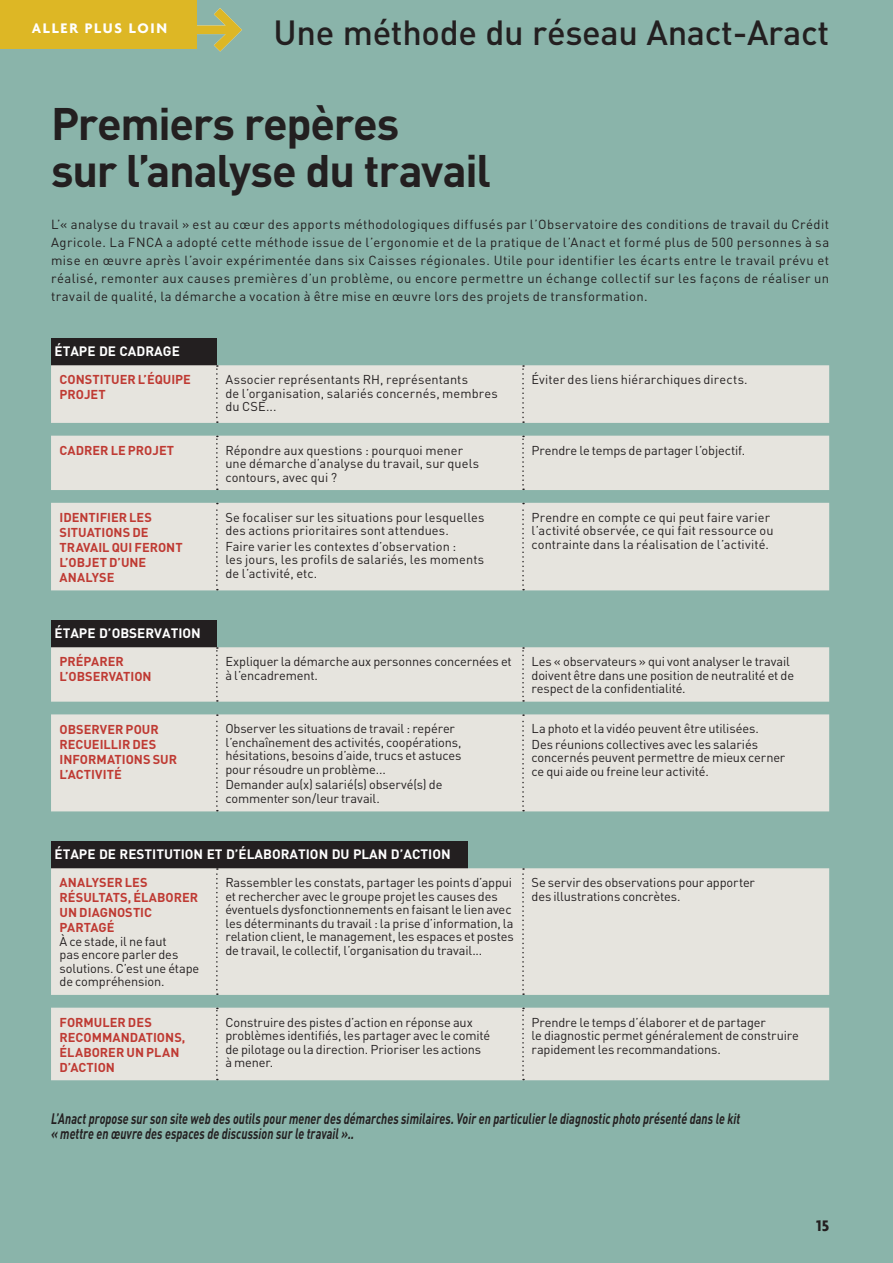
<style>
.page{position:relative;width:893px;height:1263px;background:#8ab4aa}
.page>*{position:absolute;margin:0;border:0;box-sizing:border-box;transform-origin:0 0}
.t1{font:700 45px/46.5px "DIN";letter-spacing:-.03em;color:#231f20}
.t2{font:500 34.5px "DIN";letter-spacing:-.01em;color:#231f20}
.t3{font:700 16.5px "Agenda";color:#231f20}
.t4{font:italic 700 15px/15px "DIN";letter-spacing:.005em;color:#231f20;scale:.75 1}
.t5{font:700 15px "Agenda";letter-spacing:.11em;color:#fff}
.t6{font:700 13.5px "DIN";color:#fff}
.t7{font:13.05px/18px "DIN";letter-spacing:.035em;color:#231f20;text-align:justify}
.t8{font:12.75px/13.5px "DIN";letter-spacing:-.01em;color:#231f20}
.t9{font:12.75px/13.5px "DIN";letter-spacing:.01em;color:#231f20}
.t10{font:700 12.75px/15px "DIN";color:#bf3a33}
</style>
<div class="page">
<img style="left:197px;top:8px;width:45px;height:44px">
<div style="left:0;top:0;width:197px;height:49px;background:#ddb725"></div>
<div style="left:51px;top:338px;width:166px;height:28px;background:#231f20"></div>
<svg style="left:51px;top:365px;width:778px;height:225px;background:#dbded7"></svg>
<svg style="left:216px;top:365px;width:2px;height:58px"></svg>
<svg style="left:522px;top:365px;width:2px;height:58px"></svg>
<svg style="left:216px;top:436px;width:2px;height:54px"></svg>
<svg style="left:522px;top:436px;width:2px;height:54px"></svg>
<svg style="left:216px;top:503px;width:2px;height:87px"></svg>
<svg style="left:522px;top:503px;width:2px;height:87px"></svg>
<div style="left:51px;top:620px;width:166px;height:28px;background:#231f20"></div>
<svg style="left:51px;top:647px;width:778px;height:164px;background:#dee0d9"></svg>
<svg style="left:216px;top:647px;width:2px;height:55px"></svg>
<svg style="left:522px;top:647px;width:2px;height:55px"></svg>
<svg style="left:216px;top:714px;width:2px;height:97px"></svg>
<svg style="left:522px;top:714px;width:2px;height:97px"></svg>
<div style="left:51px;top:841px;width:417px;height:28px;background:#231f20"></div>
<div style="left:51px;top:868px;width:778px;height:212px;background:#e6e4de"></div>
<svg style="left:216px;top:868px;width:2px;height:127px"></svg>
<svg style="left:522px;top:868px;width:2px;height:127px"></svg>
<svg style="left:216px;top:1008px;width:2px;height:72px"></svg>
<svg style="left:522px;top:1008px;width:2px;height:72px"></svg>
<p class="t5" style="left:32px;top:22px;width:137px">ALLER PLUS LOIN</p>
<h2 class="t2" style="left:274px;top:20px;width:557px">Une méthode du réseau Anact-Aract</h2>
<h1 class="t1" style="left:51px;top:105px;width:442px">Premiers repères<br>sur l’analyse du travail</h1>
<p class="t7" style="left:51px;top:217px;width:780px">L’« analyse du travail » est au cœur des apports méthodologiques diffusés par l’Observatoire des conditions de travail du Crédit Agricole. La FNCA a adopté cette méthode issue de l’ergonomie et de la pratique de l’Anact et formé plus de 500 personnes à sa mise en œuvre après l’avoir expérimentée dans six Caisses régionales. Utile pour identifier les écarts entre le travail prévu et réalisé, remonter aux causes premières d’un problème, ou encore permettre un échange collectif sur les façons de réaliser un travail de qualité, la démarche a vocation à être mise en œuvre lors des projets de transformation.</p>
<p class="t6" style="left:54px;top:347px;width:127px">ÉTAPE DE CADRAGE</p>
<p class="t10" style="left:60px;top:373px;width:133px">CONSTITUER L’ÉQUIPE<br>PROJET</p>
<p class="t9" style="left:225px;top:374px;width:274px">Associer représentants RH, représentants<br>de l’organisation, salariés concernés, membres du CSE...</p>
<p class="t8" style="left:531px;top:374px;width:218px">Éviter des liens hiérarchiques directs.</p>
<p class="t10" style="left:60px;top:444px;width:116px">CADRER LE PROJET</p>
<p class="t9" style="left:225px;top:444px;width:255px">Répondre aux questions : pourquoi mener une démarche d’analyse du travail, sur quels contours, avec qui ?</p>
<p class="t8" style="left:531px;top:444px;width:215px">Prendre le temps de partager l’objectif.</p>
<p class="t10" style="left:60px;top:511px;width:125px">IDENTIFIER LES<br>SITUATIONS DE<br>TRAVAIL QUI FERONT<br>L’OBJET D’UNE<br>ANALYSE</p>
<p class="t9" style="left:225px;top:512px;width:261px">Se focaliser sur les situations pour lesquelles des actions prioritaires sont attendues.</p>
<p class="t9" style="left:531px;top:512px;width:244px">Prendre en compte ce qui peut faire varier l’activité observée, ce qui fait ressource ou contrainte dans la réalisation de l’activité.</p>
<p class="t9" style="left:225px;top:541px;width:260px">Faire varier les contextes d’observation :<br>les jours, les profils de salariés, les moments de l’activité, etc.</p>
<p class="t6" style="left:54px;top:629px;width:148px">ÉTAPE D’OBSERVATION</p>
<p class="t10" style="left:60px;top:655px;width:94px">PRÉPARER<br>L’OBSERVATION</p>
<p class="t8" style="left:225px;top:656px;width:288px">Expliquer la démarche aux personnes concernées et à l’encadrement.</p>
<p class="t8" style="left:531px;top:656px;width:264px">Les « observateurs » qui vont analyser le travail doivent être dans une position de neutralité et de respect de la confidentialité.</p>
<p class="t10" style="left:60px;top:723px;width:119px">OBSERVER POUR<br>RECUEILLIR DES<br>INFORMATIONS SUR<br>L’ACTIVITÉ</p>
<p class="t8" style="left:225px;top:723px;width:238px">Observer les situations de travail : repérer l’enchaînement des activités, coopérations, hésitations, besoins d’aide, trucs et astuces pour résoudre un problème...</p>
<p class="t8" style="left:225px;top:779px;width:219px">Demander au(x) salarié(s) observé(s) de commenter son/leur travail.</p>
<p class="t8" style="left:531px;top:722px;width:229px;line-height:15.6px">La photo et la vidéo peuvent être utilisées.<br>Des réunions collectives avec les salariés</p>
<p class="t8" style="left:531px;top:752px;width:255px">concernés peuvent permettre de mieux cerner ce qui aide ou freine leur activité.</p>
<p class="t6" style="left:54px;top:850px;width:398px">ÉTAPE DE RESTITUTION ET D’ÉLABORATION DU PLAN D’ACTION</p>
<p class="t10" style="left:60px;top:876px;width:140px">ANALYSER LES<br>RÉSULTATS, ÉLABORER<br>UN DIAGNOSTIC<br>PARTAGÉ</p>
<p class="t8" style="left:60px;top:936px;width:141px">À ce stade, il ne faut<br>pas encore parler des solutions. C’est une étape de compréhension.</p>
<p class="t8" style="left:225px;top:877px;width:290px">Rassembler les constats, partager les points d’appui et rechercher avec le groupe projet les causes des éventuels dysfonctionnements en faisant le lien avec les déterminants du travail : la prise d’information, la relation client, le management, les espaces et postes de travail, le collectif, l’organisation du travail...</p>
<p class="t8" style="left:531px;top:877px;width:225px">Se servir des observations pour apporter des illustrations concrètes.</p>
<p class="t10" style="left:60px;top:1016px;width:127px">FORMULER DES<br>RECOMMANDATIONS,<br>ÉLABORER UN PLAN<br>D’ACTION</p>
<p class="t8" style="left:225px;top:1016px;width:266px">Construire des pistes d’action en réponse aux problèmes identifiés, les partager avec le comité de pilotage ou la direction. Prioriser les actions à mener.</p>
<p class="t8" style="left:531px;top:1016px;width:269px">Prendre le temps d’élaborer et de partager<br>le diagnostic permet généralement de construire rapidement les recommandations.</p>
<p class="t4" style="left:51px;top:1112px;width:921px">L’Anact propose sur son site web des outils pour mener des démarches similaires. Voir en particulier le diagnostic photo présenté dans le kit « mettre en œuvre des espaces de discussion sur le travail »..</p>
<p class="t3" style="left:816px;top:1219px;width:15px">15</p>
</div>
